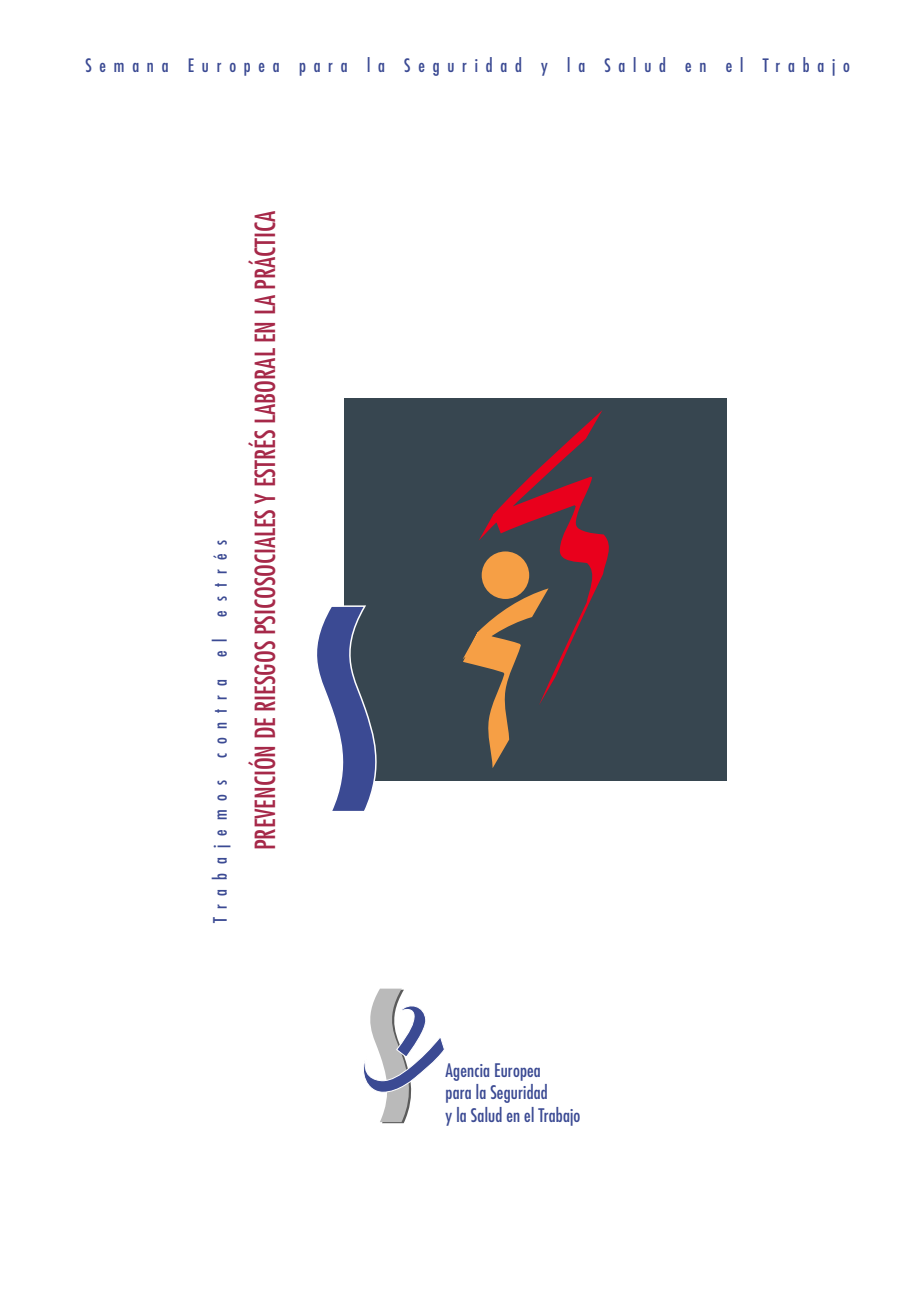
<style>
.page{position:relative;width:918px;height:1298px;background:#fff}
.page>*{position:absolute;margin:0;border:0;box-sizing:border-box;transform-origin:0 0}
.t1{font:condensed 27px "Futura";color:#a62949}
.t2{font:condensed 18.2px/22.4px "Futura";letter-spacing:.01em;color:#3b4a93}
.t3{font:condensed 18px "Futura";letter-spacing:.435em;color:#3b4a93}
.t4{font:condensed 18px "Futura";letter-spacing:.5em;color:#3b4a93}
</style>
<div class="page">
<div style="left:344px;top:398px;width:383px;height:382px;background:#374650"></div>
<svg style="left:317px;top:605px;width:68px;height:206px"></svg>
<svg style="left:463px;top:410px;width:146px;height:358px"></svg>
<svg style="left:363px;top:989px;width:81px;height:134px"></svg>
<p class="t3" style="left:85px;top:57px;width:766px">Semana Europea para la Seguridad y la Salud en el Trabajo</p>
<p class="t4" style="left:212px;top:923px;width:385px;rotate:-90deg">Trabajemos contra el estrés</p>
<p class="t1" style="left:253px;top:850px;width:641px;rotate:-90deg">PREVENCIÓN DE RIESGOS PSICOSOCIALES Y ESTRÉS LABORAL EN LA PRÁCTICA</p>
<p class="t2" style="left:446px;top:1061px;width:136px">Agencia Europea<br>para la Seguridad<br>y la Salud en el Trabajo</p>
</div>
